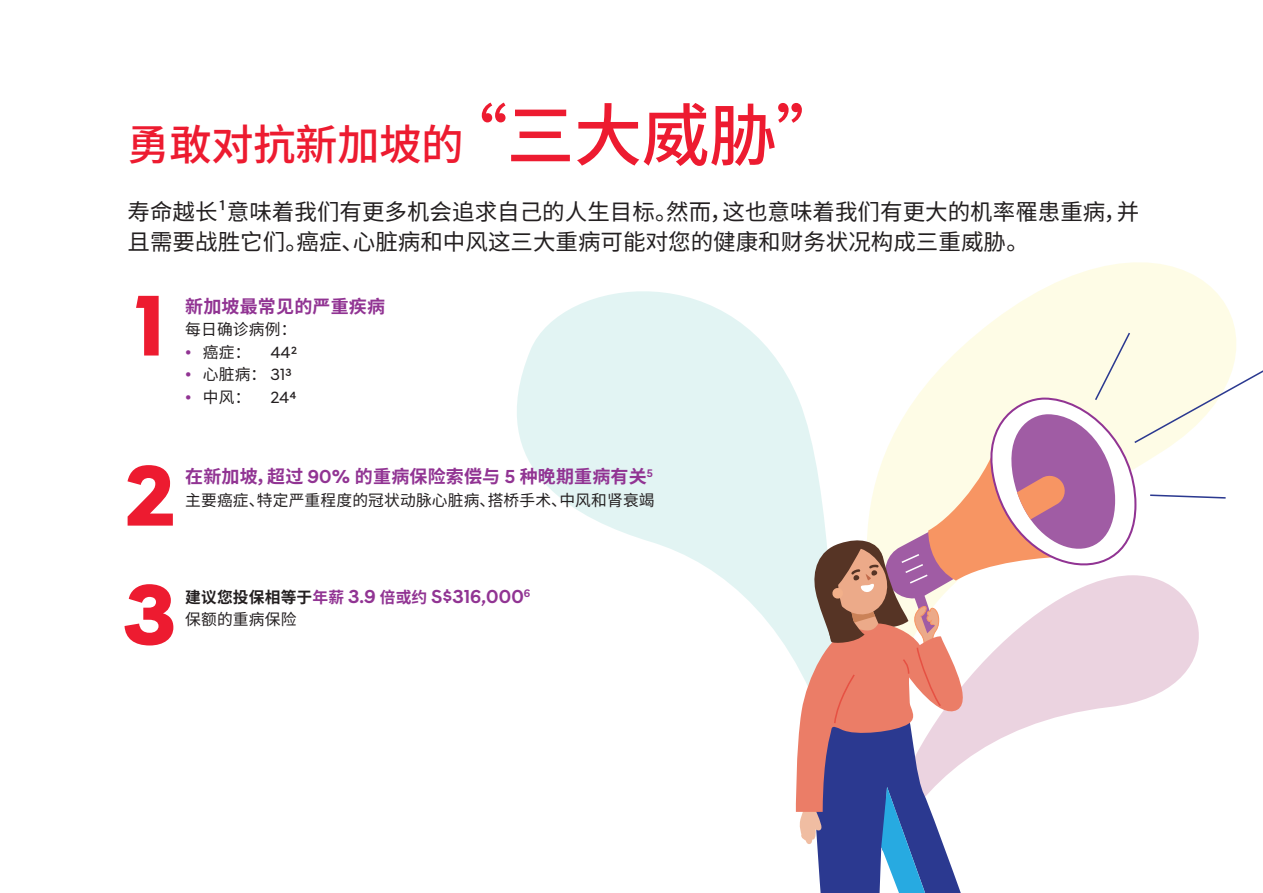
<style>
.page{position:relative;width:1263px;height:893px;background:#fff}
.page>*{position:absolute;margin:0;border:0;box-sizing:border-box;transform-origin:0 0}
.t1{font:900 81.6px "F37 Gruffy";color:#ed1b30}
.t2{font:500 42px "Noto Sans SC";color:#ed1b30}
.t3{font:22.5px/30px "Noto Sans CJ Ksc";color:#231f20}
.t4{font:700 18px "Noto Sans CJ Ksc";letter-spacing:.01em;color:#913493}
.t5{font:700 18px "F37 Gruffy";letter-spacing:.01em;color:#913493}
.t6{font:15.75px "Noto Sans CJ Ksc";letter-spacing:.01em;color:#231f20}
.t7{font:15.75px "F37 Gruffy";letter-spacing:.01em;color:#231f20}
.s1{font-size:67.5px}
.s2{font-family:"F37 Gruffy";font-weight:700;color:#913493}
.s3{font-family:"F37 Gruffy"}
.s4{font-family:"Noto Sans CJ Ksc";font-size:15.75px;color:#231f20}
.s5{font-family:"Noto Sans CJ Ksc";font-size:15.75px}
</style>
<div class="page">
<svg style="left:981px;top:262px;width:254px;height:69px;fill:#fefce6"></svg>
<svg style="left:517px;top:291px;width:279px;height:372px;fill:#e2f4f3"></svg>
<svg style="left:796px;top:331px;width:467px;height:562px"></svg>
<h2 class="t2" style="left:128px;top:121px;width:717px">勇敢对抗新加坡的 <span class="s1">“三大威胁”</span></h2>
<p class="t3" style="left:128px;top:197px;width:1013px">寿命越长¹意味着我们有更多机会追求自己的人生目标。然而，这也意味着我们有更大的机率罹患重病，并且需要战胜它们。癌症、心脏病和中风这三大重病可能对您的健康和财务状况构成三重威胁。</p>
<h1 class="t1" style="left:136px;top:271px;width:29px">1</h1>
<p class="t4" style="left:185px;top:296px;width:201px">新加坡最常见的严重疾病</p>
<p class="t6" style="left:185px;top:321px;width:113px">每日确诊病例：</p>
<p class="t6" style="left:185px;top:343px;width:67px"><span class="s2">•</span> 癌症：</p>
<p class="t7" style="left:270px;top:342px;width:28px">44²</p>
<p class="t6" style="left:185px;top:366px;width:108px"><span class="s2">•</span> 心脏病： <span class="s3">31³</span></p>
<p class="t6" style="left:185px;top:388px;width:67px"><span class="s2">•</span> 中风：</p>
<p class="t7" style="left:270px;top:387px;width:27px">24⁴</p>
<h1 class="t1" style="left:125px;top:441px;width:52px">2</h1>
<p class="t4" style="left:185px;top:466px;width:469px">在新加坡，超过 <span class="s3">90%</span> 的重病保险索偿与 <span class="s3">5</span> 种晚期重病有关<sup>5</sup></p>
<p class="t6" style="left:185px;top:491px;width:471px">主要癌症、特定严重程度的冠状动脉心脏病、搭桥手术、中风和肾衰竭</p>
<h1 class="t1" style="left:123px;top:560px;width:54px">3</h1>
<p class="t5" style="left:185px;top:584px;width:347px"><span class="s4">建议您投保相等于</span><span class="s5">年薪</span> 3.9 <span class="s5">倍或约</span> S$316,000<sup>6</sup></p>
<p class="t6" style="left:185px;top:611px;width:113px">保额的重病保险</p>
</div>
